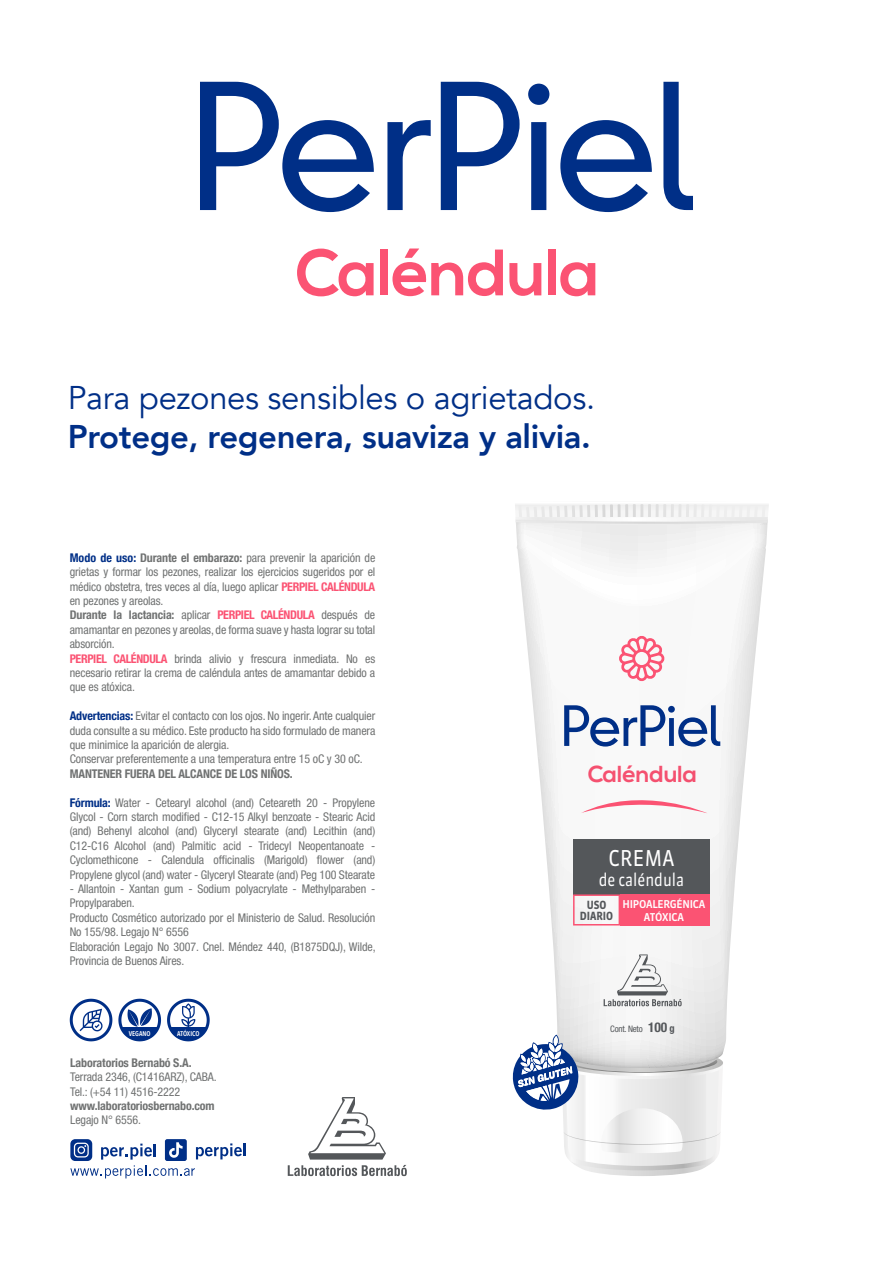
<style>
.page{position:relative;width:893px;height:1263px;background:#fff}
.page>*{position:absolute;margin:0;border:0;box-sizing:border-box;transform-origin:0 0}
.t1{font:700 65.4px "Nexa";letter-spacing:-.01em;color:#fb5373}
.t2{font:32.85px "Avenir";letter-spacing:-.01em;color:#002f87}
.t3{font:800 32.85px "Avenir";letter-spacing:-.01em;color:#002f87}
.t4{font:700 23.25px "Nexa";color:#fb5373}
.t5{font:21.75px "Sanuk";letter-spacing:.025em;color:#fff;scale:.88 1}
.t6{font:17.4px "Sanuk";color:#fff;scale:.85 1}
.t7{font:condensed 12px/14.4px "Helvetica Neue LT Std";letter-spacing:-.01em;color:#707272}
.t8{font:700 condensed 12px "Helvetica Neue";letter-spacing:-.01em;color:#707272}
.t9{font:700 11.25px/10.5px "Sanuk";color:#54575a;text-align:center;scale:.87 1}
.t10{font:500 10.8px/12.9px "Sanuk";letter-spacing:-.025em;color:#fff;text-align:center;scale:.95 1}
.t11{font:condensed 9px "Helvetica Neue LT Std";letter-spacing:-.025em;color:#54575a}
.t12{font:600 6.9px "Avenir Next Condensed";color:#fff}
.s1{font-family:"Helvetica Neue";font-weight:700;color:#002f87}
.s2{font-weight:700}
.s3{font-weight:700;color:#fb5373}
.s4{font-weight:700;font-size:13.5px}
.s5{font-weight:700;font-size:10.5px}
</style>
<div class="page">
<svg style="left:516px;top:524px;width:252px;height:528px"></svg>
<svg style="left:515px;top:504px;width:254px;height:20px"></svg>
<svg style="left:604px;top:954px;width:78px;height:52px"></svg>
<svg style="left:580px;top:784px;width:127px;height:29px"></svg>
<svg style="left:564px;top:705px;width:156px;height:41px"></svg>
<div style="left:573px;top:839px;width:137px;height:55px;background:#54575a"></div>
<div style="left:620px;top:894px;width:90px;height:31px;background:#fb5373"></div>
<svg style="left:573px;top:894px;width:47px;height:31px"></svg>
<svg style="left:619px;top:635px;width:45px;height:46px"></svg>
<svg style="left:288px;top:1165px;width:119px;height:11px"></svg>
<svg style="left:308px;top:1097px;width:78px;height:62px"></svg>
<svg style="left:70px;top:1139px;width:176px;height:39px"></svg>
<svg style="left:200px;top:82px;width:174px;height:130px"></svg>
<svg style="left:387px;top:120px;width:44px;height:90px"></svg>
<svg style="left:441px;top:82px;width:79px;height:128px"></svg>
<svg style="left:528px;top:84px;width:21px;height:126px"></svg>
<svg style="left:560px;top:120px;width:92px;height:92px"></svg>
<svg style="left:663px;top:82px;width:30px;height:128px"></svg>
<svg style="left:118px;top:999px;width:43px;height:42px"></svg>
<svg style="left:167px;top:999px;width:43px;height:42px"></svg>
<svg style="left:70px;top:999px;width:42px;height:42px"></svg>
<svg style="left:512px;top:1034px;width:211px;height:142px"></svg>
<h1 class="t1" style="left:295px;top:235px;width:306px">Caléndula</h1>
<h2 class="t2" style="left:68px;top:378px;width:529px">Para pezones sensibles o agrietados.</h2>
<h2 class="t3" style="left:68px;top:411px;width:525px">Protege, regenera, suaviza y alivia.</h2>
<p class="t7" style="left:70px;top:550px;width:307px"><span class="s1">Modo de uso:</span> <span class="s2">Durante el embarazo:</span> para prevenir la aparición de grietas y formar los pezones, realizar los ejercicios sugeridos por el médico obstetra, tres veces al día, luego aplicar <span class="s3">PERPIEL CALÉNDULA </span>en pezones y areolas.<br><span class="s2">Durante la lactancia:</span> aplicar <span class="s3">PERPIEL CALÉNDULA</span> después de amamantar en pezones y areolas, de forma suave y hasta lograr su total absorción.<br><span class="s3">PERPIEL CALÉNDULA</span> brinda alivio y frescura inmediata. No es necesario retirar la crema de caléndula antes de amamantar debido a que es atóxica.</p>
<p class="t7" style="left:70px;top:709px;width:307px"><span class="s1">Advertencias:</span> Evitar el contacto con los ojos. No ingerir. Ante cualquier duda consulte a su médico. Este producto ha sido formulado de manera que minimice la aparición de alergia.<br>Conservar preferentemente a una temperatura entre 15 oC y 30 oC.</p>
<p class="t8" style="left:70px;top:763px;width:225px">MANTENER FUERA DEL ALCANCE DE LOS NIÑOS.</p>
<p class="t7" style="left:70px;top:795px;width:307px;text-align:justify"><span class="s1">Fórmula:</span> Water - Cetearyl alcohol (and) Ceteareth 20 - Propylene Glycol - Corn starch modified - C12-15 Alkyl benzoate - Stearic Acid (and) Behenyl alcohol (and) Glyceryl stearate (and) Lecithin (and)<br>C12-C16 Alcohol (and) Palmitic acid - Tridecyl Neopentanoate - Cyclomethicone - Calendula officinalis (Marigold) flower (and)<br>Propylene glycol (and) water - Glyceryl Stearate (and) Peg 100 Stearate</p>
<p class="t7" style="left:70px;top:881px;width:307px">- Allantoin - Xantan gum - Sodium polyacrylate - Methylparaben - Propylparaben.<br>Producto Cosmético autorizado por el Ministerio de Salud. Resolución No 155/98. Legajo N° 6556<br>Elaboración Legajo No 3007. Cnel. Méndez 440, (B1875DQJ), Wilde, Provincia de Buenos Aires.</p>
<p class="t12" style="left:129px;top:1028px;width:23px">VEGANO</p>
<p class="t12" style="left:177px;top:1028px;width:24px">ATÓXICO</p>
<p class="t8" style="left:70px;top:1052px;width:123px">Laboratorios Bernabó S.A.</p>
<p class="t7" style="left:70px;top:1070px;width:148px">Terrada 2346, (C1416ARZ), CABA.<br>Tel.: (+54 11) 4516-2222</p>
<p class="t8" style="left:70px;top:1096px;width:146px">www.laboratoriosbernabo.com</p>
<p class="t7" style="left:70px;top:1113px;width:72px">Legajo N° 6556.</p>
<h3 class="t4" style="left:587px;top:761px;width:111px">Caléndula</h3>
<h3 class="t5" style="left:608px;top:845px;width:77px">CREMA</h3>
<h3 class="t6" style="left:599px;top:869px;width:102px">de caléndula</h3>
<p class="t9" style="left:580px;top:900px;width:40px">USO<br>DIARIO</p>
<p class="t10" style="left:622px;top:897px;width:89px">HIPOALERGÉNICA<br>ATÓXICA</p>
<p class="t11" style="left:610px;top:1023px;width:66px">Cont. Neto <span class="s4">100</span> <span class="s5">g</span></p>
</div>
